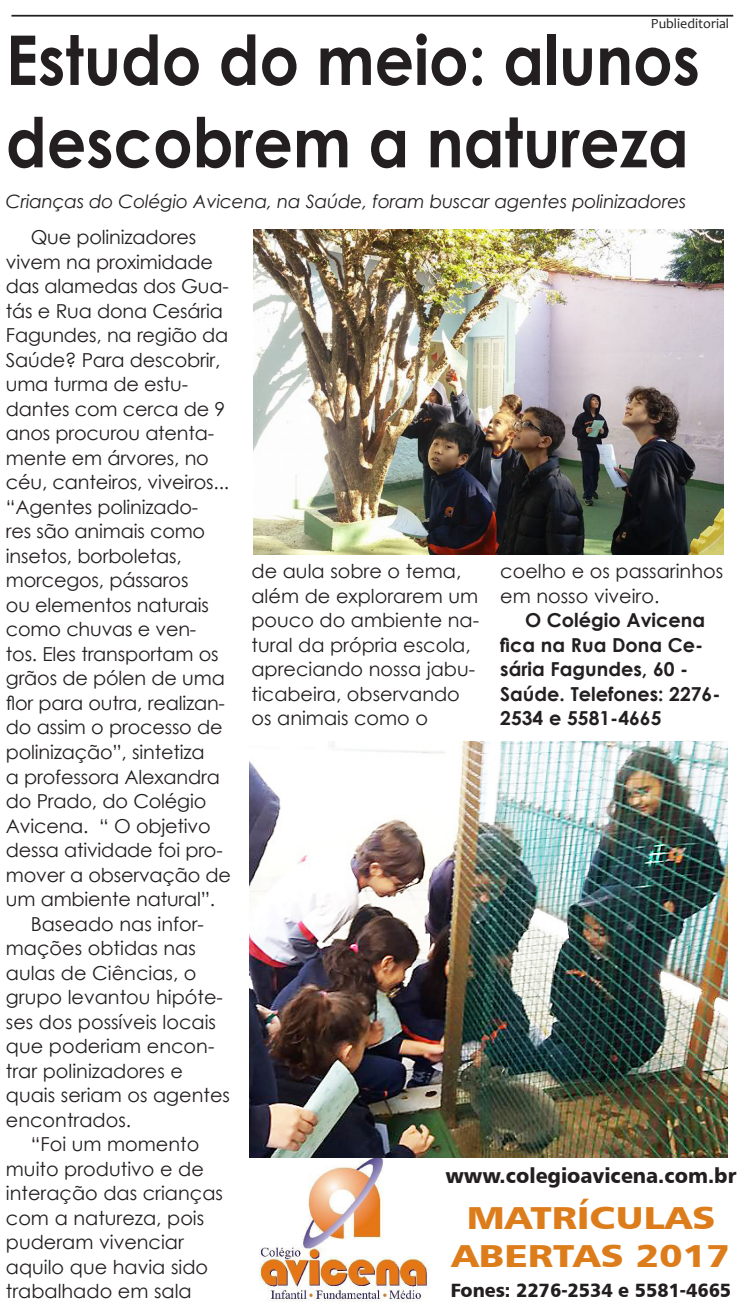
<style>
.page{position:relative;width:745px;height:1315px;background:#fff}
.page>*{position:absolute;margin:0;border:0;box-sizing:border-box;transform-origin:0 0}
.t1{font:700 68.6px "Century Gothic";color:#231f20;scale:.9 1}
.t2{font:31.68px "Humanist 777 BT Black B";color:#dd7c1a;scale:1.21 1}
.t3{font:21px "Humanist 777 BT Black B";color:#231f20;scale:.95 1}
.texto{font:19.25px/24.5px "Century Gothic";letter-spacing:-.01em;color:#231f20}
.texto-2{font:700 19.25px/24.5px "Century Gothic";color:#231f20}
.t4{font:19.25px "Humanist 777 BT Black B";color:#231f20;scale:.95 1}
.texto-3{font:italic 18.38px "Century Gothic";letter-spacing:-.01em;color:#231f20}
.legenda{font:14px "Candara";color:#231f20}
</style>
<div class="page">
<hr style="left:11px;top:15px;width:721px;height:2px;background:#231f20">
<img style="left:260px;top:1157px;width:169px;height:145px">
<img style="left:249px;top:741px;width:478px;height:416px">
<img style="left:253px;top:230px;width:470px;height:324px">
<p class="legenda" style="left:650px;top:15px;width:80px">Publieditorial</p>
<p class="t1" style="left:6px;top:8px;width:772px">Estudo do meio: alunos</p>
<p class="t1" style="left:6px;top:90px;width:759px">descobrem a natureza</p>
<p class="texto-3" style="left:6px;top:188px;width:681px">Crianças do Colégio Avicena, na Saúde, foram buscar agentes polinizadores</p>
<p class="texto" style="left:6px;top:225px;width:226px;text-indent:25px">Que polinizadores vivem na proximidade das alamedas dos Gua&shy;tás e Rua dona Cesária<br>Fagundes, na região da<br>Saúde? Para descobrir, uma turma de estu&shy;dantes com cerca de 9 anos procurou atenta&shy;mente em árvores, no céu, canteiros, viveiros... “Agentes polinizado-<br>res são animais como insetos, borboletas, morcegos, pássaros<br>ou elementos naturais como chuvas e ven&shy;tos. Eles transportam os grãos de pólen de uma flor para outra, realizan&shy;do assim o processo de polinização”, sintetiza<br>a professora Alexandra do Prado, do Colégio<br>Avicena. “ O objetivo dessa atividade foi pro&shy;mover a observação de um ambiente natural”.</p>
<p class="texto" style="left:6px;top:911px;width:225px;text-indent:25px">Baseado nas infor&shy;mações obtidas nas aulas de Ciências, o grupo levantou hipóte&shy;ses dos possíveis locais que poderiam encon&shy;trar polinizadores e quais seriam os agentes encontrados.</p>
<p class="texto" style="left:6px;top:1131px;width:218px;text-indent:25px">“Foi um momento muito produtivo e de interação das crianças com a natureza, pois puderam vivenciar aquilo que havia sido trabalhado em sala</p>
<p class="texto" style="left:251px;top:559px;width:229px">de aula sobre o tema, além de explorarem um pouco do ambiente na&shy;tural da própria escola, apreciando nossa jabu&shy;ticabeira, observando os animais como o</p>
<p class="texto" style="left:500px;top:559px;width:224px">coelho e os passarinhos em nosso viveiro.</p>
<p class="texto-2" style="left:500px;top:607px;width:221px;text-indent:25px">O Colégio Avicena fica na Rua Dona Ce&shy;sária Fagundes, 60 -<br>Saúde. Telefones: 2276-<br>2534 e 5581-4665</p>
<p class="t3" style="left:445px;top:1162px;width:308px">www.colegioavicena.com.br</p>
<p class="t2" style="left:466px;top:1197px;width:207px">MATRÍCULAS</p>
<p class="t2" style="left:451px;top:1235px;width:232px">ABERTAS 2017</p>
<p class="t4" style="left:450px;top:1277px;width:296px">Fones: 2276-2534 e 5581-4665</p>
</div>
